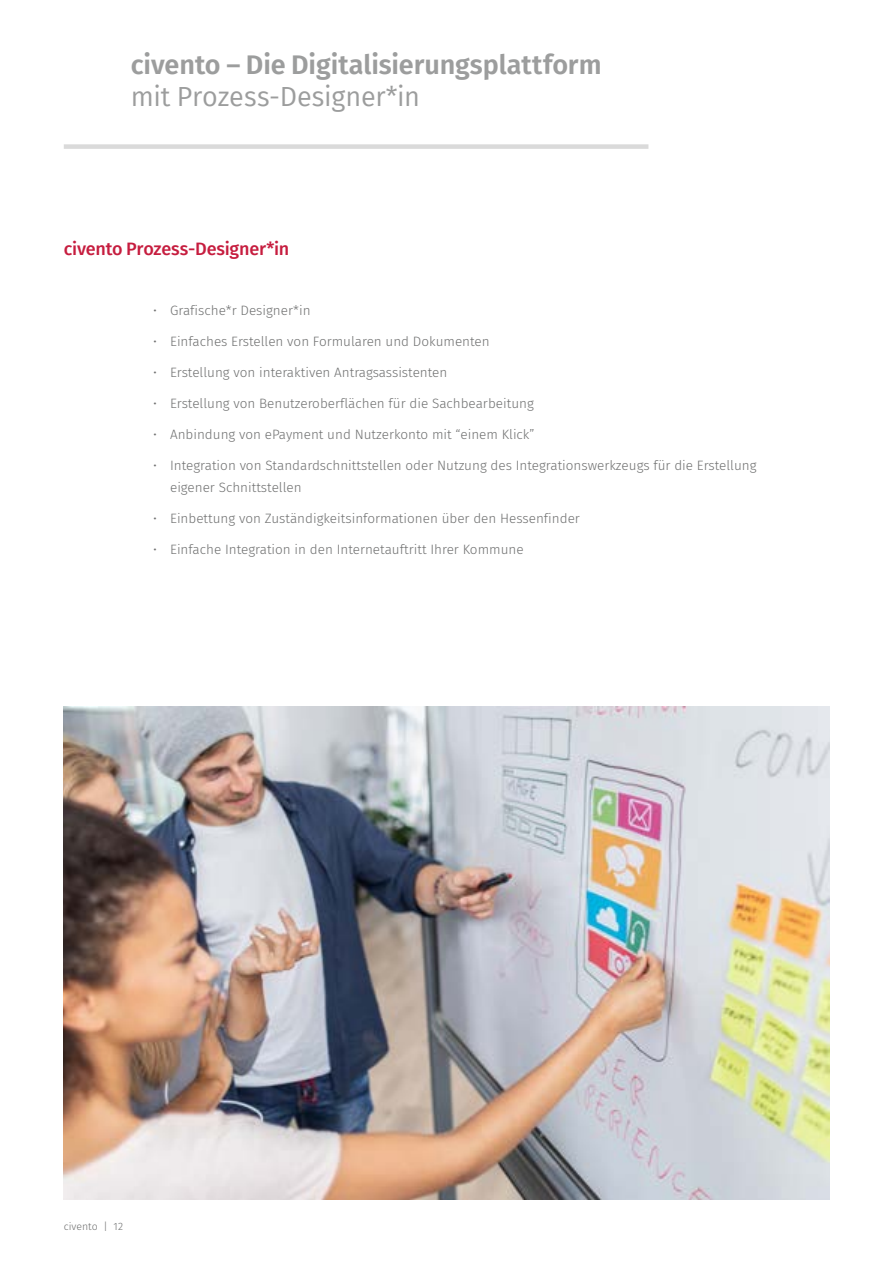
<style>
.page{position:relative;width:893px;height:1263px;background:#fff}
.page>*{position:absolute;margin:0;border:0;box-sizing:border-box;transform-origin:0 0}
.t1{font:600 27px "Fira Sans";letter-spacing:-.005em;color:#9c9d9d}
.t2{font:27px "Fira Sans";letter-spacing:-.01em;color:#9c9d9d}
.t3{font:500 18px "Fira Sans";letter-spacing:-.015em;color:#c61d3f}
.t4{font:300 13.5px/22.5px "Fira Sans";color:#6f7070}
.t5{font:300 10.5px "Fira Sans";color:#6f7070}
</style>
<div class="page">
<img style="left:64px;top:707px;width:765px;height:492px">
<div style="left:64px;top:144px;width:584px;height:5px;background:#dadada"></div>
<h1 class="t1" style="left:131px;top:43px;width:472px">civento – Die Digitalisierungsplattform</h1>
<h1 class="t2" style="left:131px;top:76px;width:291px">mit Prozess-Designer*in</h1>
<h2 class="t3" style="left:64px;top:234px;width:227px">civento Prozess-Designer*in</h2>
<p class="t4" style="left:153px;top:298px;width:159px">• Grafische*r Designer*in</p>
<p class="t4" style="left:153px;top:329px;width:338px">• Einfaches Erstellen von Formularen und Dokumenten</p>
<p class="t4" style="left:153px;top:361px;width:296px">• Erstellung von interaktiven Antragsassistenten</p>
<p class="t4" style="left:153px;top:392px;width:382px">• Erstellung von Benutzeroberflächen für die Sachbearbeitung</p>
<p class="t4" style="left:153px;top:423px;width:383px">• Anbindung von ePayment und Nutzerkonto mit “einem Klick”</p>
<p class="t4" style="left:170px;top:454px;width:588px;text-indent:-17px">• Integration von Standardschnittstellen oder Nutzung des Integrationswerkzeugs für die Erstellung eigener Schnittstellen</p>
<p class="t4" style="left:153px;top:507px;width:428px">• Einbettung von Zuständigkeitsinformationen über den Hessenfinder</p>
<p class="t4" style="left:153px;top:538px;width:372px">• Einfache Integration in den Internetauftritt Ihrer Kommune</p>
<p class="t5" style="left:64px;top:1219px;width:61px">civento | 12</p>
</div>
